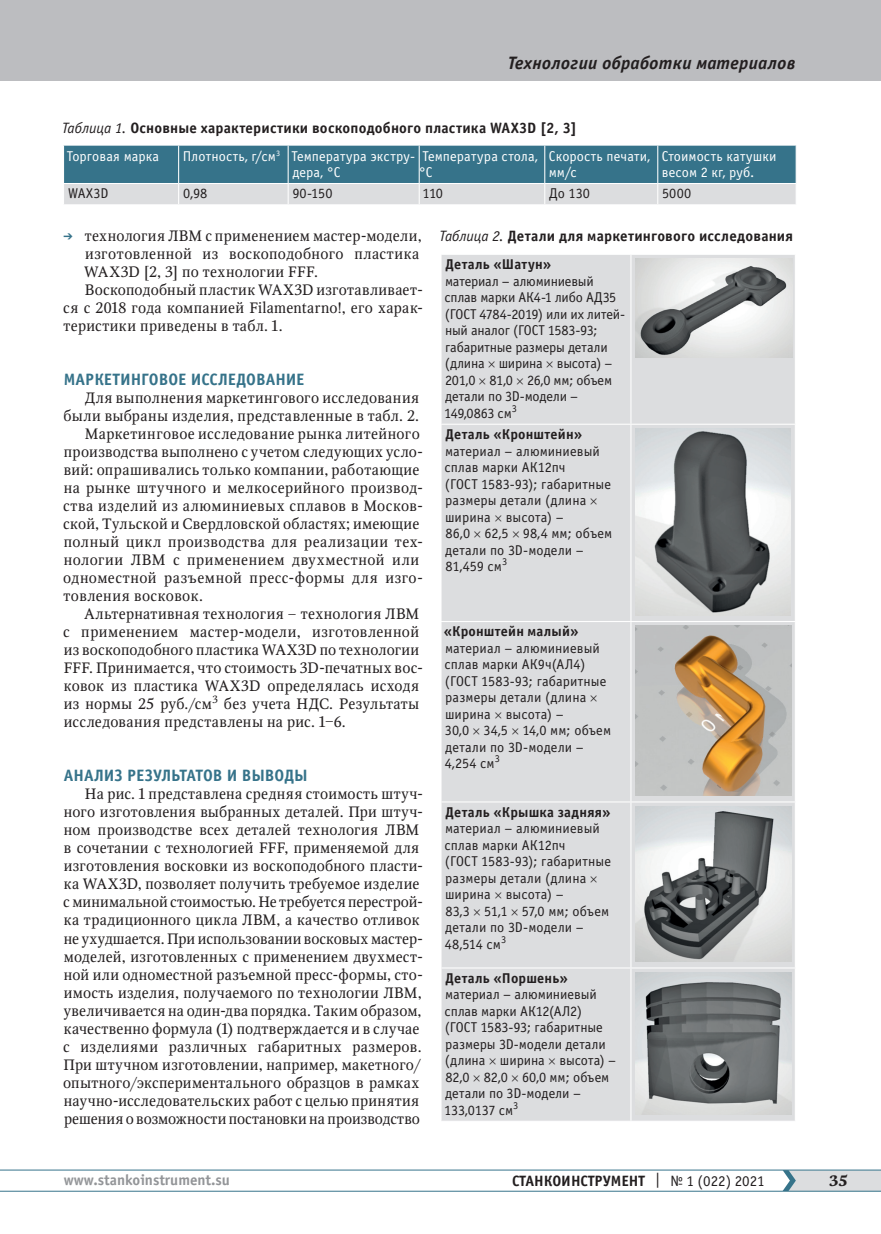
<style>
.page{position:relative;width:881px;height:1234px;background:#fff}
.page>*{position:absolute;margin:0;border:0;box-sizing:border-box;transform-origin:0 0}
.t1{font:italic 700 18px "Officina Sans C";letter-spacing:.015em;color:#231f20}
.t2{font:700 16.5px "Officina Sans C";color:#36738a}
.t3{font:15px/18px "Octava";letter-spacing:.02em;color:#231f20}
.t4{font:700 15px "Officina Sans C";letter-spacing:.01em;color:#231f20}
.t5{font:15px "Octava";letter-spacing:.04em;color:#231f20}
.t6{font:700 15px "Officina Sans C";color:#939598}
.t7{font:700 15px "Octava";color:#231f20}
.t8{font:14.25px/16.5px "Officina Sans C";color:#231f20}
.t9{font:14.25px/16.5px "Officina Sans C";letter-spacing:.01em;color:#fff}
.t10{font:700 14.25px "Officina Sans C";letter-spacing:.015em;color:#231f20}
.s1{font-weight:400;font-style:italic}
.s2{color:#36738a}
.s3{font-weight:400}
</style>
<div class="page">
<hr style="left:0;top:1190px;width:880px;height:1px;background:#36738a">
<hr style="left:0;top:1169px;width:880px;height:1px;background:#36738a">
<svg style="left:782px;top:1169px;width:98px;height:21px;background:#cdd4d8"></svg>
<div style="left:0;top:0;width:880px;height:81px;background:#bcbdc0"></div>
<svg style="left:64px;top:146px;width:732px;height:58px;background:#7199a8"></svg>
<hr style="left:63px;top:183px;width:115px;height:1px;background:#fff">
<hr style="left:178px;top:183px;width:110px;height:1px;background:#fff">
<hr style="left:288px;top:183px;width:131px;height:1px;background:#fff">
<hr style="left:419px;top:183px;width:125px;height:1px;background:#fff">
<hr style="left:544px;top:183px;width:113px;height:1px;background:#fff">
<hr style="left:657px;top:183px;width:139px;height:1px;background:#fff">
<div style="left:441px;top:255px;width:353px;height:865px;background:#dcdddf"></div>
<hr style="left:630px;top:255px;width:1px;height:168px;background:#fff">
<hr style="left:440px;top:423px;width:190px;height:1px;background:#fff">
<hr style="left:630px;top:423px;width:165px;height:1px;background:#fff">
<hr style="left:630px;top:424px;width:1px;height:197px;background:#fff">
<hr style="left:440px;top:621px;width:190px;height:1px;background:#fff">
<hr style="left:630px;top:621px;width:165px;height:1px;background:#fff">
<hr style="left:630px;top:622px;width:1px;height:179px;background:#fff">
<hr style="left:440px;top:801px;width:190px;height:1px;background:#fff">
<hr style="left:630px;top:801px;width:165px;height:1px;background:#fff">
<hr style="left:630px;top:802px;width:1px;height:165px;background:#fff">
<hr style="left:440px;top:967px;width:190px;height:1px;background:#fff">
<hr style="left:630px;top:967px;width:165px;height:1px;background:#fff">
<hr style="left:630px;top:968px;width:1px;height:152px;background:#fff">
<img style="left:635px;top:258px;width:157px;height:100px">
<img style="left:635px;top:428px;width:155px;height:187px">
<img style="left:635px;top:625px;width:156px;height:170px">
<img style="left:635px;top:806px;width:156px;height:155px">
<img style="left:635px;top:972px;width:155px;height:142px">
<svg style="left:488px;top:361px;width:6px;height:6px"></svg>
<svg style="left:546px;top:361px;width:6px;height:6px"></svg>
<svg style="left:479px;top:378px;width:6px;height:6px"></svg>
<svg style="left:517px;top:378px;width:6px;height:6px"></svg>
<svg style="left:590px;top:498px;width:6px;height:6px"></svg>
<svg style="left:495px;top:515px;width:6px;height:6px"></svg>
<svg style="left:474px;top:531px;width:6px;height:6px"></svg>
<svg style="left:512px;top:531px;width:7px;height:6px"></svg>
<svg style="left:590px;top:695px;width:6px;height:6px"></svg>
<svg style="left:495px;top:712px;width:6px;height:6px"></svg>
<svg style="left:473px;top:728px;width:6px;height:6px"></svg>
<svg style="left:512px;top:728px;width:6px;height:6px"></svg>
<svg style="left:590px;top:875px;width:6px;height:7px"></svg>
<svg style="left:495px;top:892px;width:6px;height:6px"></svg>
<svg style="left:474px;top:908px;width:6px;height:7px"></svg>
<svg style="left:511px;top:908px;width:6px;height:7px"></svg>
<svg style="left:489px;top:1058px;width:6px;height:6px"></svg>
<svg style="left:549px;top:1058px;width:6px;height:6px"></svg>
<svg style="left:473px;top:1074px;width:6px;height:6px"></svg>
<svg style="left:512px;top:1074px;width:6px;height:6px"></svg>
<p class="t1" style="left:507px;top:53px;width:289px">Технологии обработки материалов</p>
<p class="t4" style="left:62px;top:119px;width:516px"><span class="s1">Таблица 1.</span> Основные характеристики воскоподобного пластика WAX3D [2, 3]</p>
<p class="t9" style="left:67px;top:148px;width:94px">Торговая марка</p>
<p class="t9" style="left:292px;top:148px;width:124px;text-indent:-109px">Плотность, г/см<sup>3</sup> Температура экстру&shy;дера, °С</p>
<p class="t9" style="left:418px;top:148px;width:120px">Температура стола, °С</p>
<p class="t9" style="left:548px;top:148px;width:103px">Скорость печати, мм/с</p>
<p class="t9" style="left:661px;top:148px;width:116px">Стоимость катушки весом 2 кг, руб.</p>
<p class="t8" style="left:68px;top:186px;width:42px">WAX3D</p>
<p class="t8" style="left:183px;top:186px;width:26px">0,98</p>
<p class="t8" style="left:292px;top:186px;width:42px">90-150</p>
<p class="t8" style="left:422px;top:186px;width:22px">110</p>
<p class="t8" style="left:549px;top:186px;width:42px">До 130</p>
<p class="t8" style="left:661px;top:186px;width:31px">5000</p>
<p class="t4" style="left:439px;top:227px;width:355px"><span class="s1">Таблица 2.</span> Детали для маркетингового исследования</p>
<p class="t10" style="left:445px;top:256px;width:107px">Деталь «Шатун»</p>
<p class="t8" style="left:444px;top:273px;width:182px">материал – алюминиевый сплав марки АК4-1 либо АД35 (ГОСТ 4784-2019) или их литей&shy;ный аналог (ГОСТ 1583-93; габаритные размеры детали (длина ширина высота) –<br>201,0 81,0 26,0 мм; объем детали по 3D-модели –<br>149,0863 см<sup>3</sup></p>
<p class="t10" style="left:445px;top:426px;width:138px">Деталь «Кронштейн»</p>
<p class="t8" style="left:444px;top:443px;width:169px">материал – алюминиевый сплав марки АК12пч<br>(ГОСТ 1583-93); габаритные размеры детали (длина ширина высота) –<br>86,0 62,5 98,4 мм; объем детали по 3D-модели –<br>81,459 см<sup>3</sup></p>
<p class="t3" style="left:63px;top:227px;width:359px"><span class="s2">➔</span> технология ЛВМ с применением мастер-модели,</p>
<p class="t3" style="left:85px;top:245px;width:336px">изготовленной из воскоподобного пластика</p>
<p class="t3" style="left:84px;top:263px;width:235px">WAX3D [2, 3] по технологии FFF.</p>
<p class="t3" style="left:85px;top:281px;width:337px">Воскоподобный пластик WAX3D изготавливает-</p>
<p class="t3" style="left:63px;top:299px;width:361px">ся с 2018 года компанией Filamentarno!, его харак-</p>
<p class="t3" style="left:63px;top:317px;width:220px">теристики приведены в табл. 1.</p>
<p class="t2" style="left:64px;top:370px;width:242px">МАРКЕТИНГОВОЕ ИССЛЕДОВАНИЕ</p>
<p class="t3" style="left:85px;top:389px;width:336px">Для выполнения маркетингового исследования</p>
<p class="t3" style="left:64px;top:407px;width:357px">были выбраны изделия, представленные в табл. 2.</p>
<p class="t3" style="left:85px;top:425px;width:336px">Маркетинговое исследование рынка литейного</p>
<p class="t3" style="left:64px;top:443px;width:361px">производства выполнено с учетом следующих усло-</p>
<p class="t3" style="left:64px;top:461px;width:357px">вий: опрашивались только компании, работающие</p>
<p class="t3" style="left:64px;top:479px;width:361px">на рынке штучного и мелкосерийного производ-</p>
<p class="t5" style="left:63px;top:496px;width:361px">ства изделий из алюминиевых сплавов в Москов-</p>
<p class="t3" style="left:63px;top:515px;width:357px">ской, Тульской и Свердловской областях; имеющие</p>
<p class="t5" style="left:64px;top:532px;width:361px">полный цикл производства для реализации тех-</p>
<p class="t3" style="left:64px;top:551px;width:357px">нологии ЛВМ с применением двухместной или</p>
<p class="t5" style="left:63px;top:568px;width:361px">одноместной разъемной пресс-формы для изго-</p>
<p class="t3" style="left:63px;top:587px;width:141px">товления восковок.</p>
<p class="t3" style="left:84px;top:605px;width:336px">Альтернативная технология – технология ЛВМ</p>
<p class="t3" style="left:63px;top:623px;width:357px">с применением мастер-модели, изготовленной</p>
<p class="t3" style="left:64px;top:641px;width:357px">из воскоподобного пластика WAX3D по технологии</p>
<p class="t3" style="left:64px;top:659px;width:361px">FFF. Принимается, что стоимость 3D-печатных вос-</p>
<p class="t3" style="left:64px;top:677px;width:357px">ковок из пластика WAX3D определялась исходя</p>
<p class="t3" style="left:64px;top:695px;width:357px">из нормы 25 руб./см<sup>3</sup> без учета НДС. Результаты</p>
<p class="t3" style="left:64px;top:713px;width:283px">исследования представлены на рис. 1‒6.</p>
<p class="t2" style="left:64px;top:766px;width:245px">АНАЛИЗ РЕЗУЛЬТАТОВ И ВЫВОДЫ</p>
<p class="t3" style="left:63px;top:785px;width:361px;text-indent:22px">На рис. 1 представлена средняя стоимость штуч&shy;ного изготовления выбранных деталей. При штуч&shy;ном производстве всех деталей технология ЛВМ в сочетании с технологией FFF, применяемой для изготовления восковки из воскоподобного пласти&shy;ка WAX3D, позволяет получить требуемое изделие с минимальной стоимостью. Не требуется перестрой&shy;ка традиционного цикла ЛВМ, а качество отливок не ухудшается. При использовании восковых мастер&shy;моделей, изготовленных с применением двухмест&shy;ной или одноместной разъемной пресс-формы, сто&shy;имость изделия, получаемого по технологии ЛВМ, увеличивается на один-два порядка. Таким образом, качественно формула (1) подтверждается и в случае с изделиями различных габаритных размеров.<br>При штучном изготовлении, например, макетного/ опытного/экспериментального образцов в рамках научно-исследовательских работ с целью принятия решения о возможности постановки на производство</p>
<p class="t10" style="left:443px;top:623px;width:136px">«Кронштейн малый»</p>
<p class="t8" style="left:444px;top:640px;width:168px">материал – алюминиевый сплав марки АК9ч(АЛ4) (ГОСТ 1583-93; габаритные размеры детали (длина ширина высота) –<br>30,0 34,5 14,0 мм; объем детали по 3D-модели –<br>4,254 см<sup>3</sup></p>
<p class="t10" style="left:445px;top:803px;width:166px">Деталь «Крышка задняя»</p>
<p class="t8" style="left:444px;top:820px;width:168px">материал – алюминиевый сплав марки АК12пч<br>(ГОСТ 1583-93); габаритные размеры детали (длина ширина высота) –<br>83,3 51,1 57,0 мм; объем детали по 3D-модели –<br>48,514 см<sup>3</sup></p>
<p class="t10" style="left:445px;top:969px;width:124px">Деталь «Поршень»</p>
<p class="t8" style="left:444px;top:986px;width:173px">материал – алюминиевый сплав марки АК12(АЛ2) (ГОСТ 1583-93; габаритные размеры 3D-модели детали (длина ширина высота) –<br>82,0 82,0 60,0 мм; объем детали по 3D-модели –<br>133,0137 см<sup>3</sup></p>
<p class="t6" style="left:64px;top:1171px;width:168px">www.stankoinstrument.su</p>
<p class="t4" style="left:512px;top:1171px;width:254px">СТАНКОИНСТРУМЕНТ <span class="s3">| № 1 (022) 2021</span></p>
<p class="t7" style="left:828px;top:1170px;width:20px">35</p>
</div>
